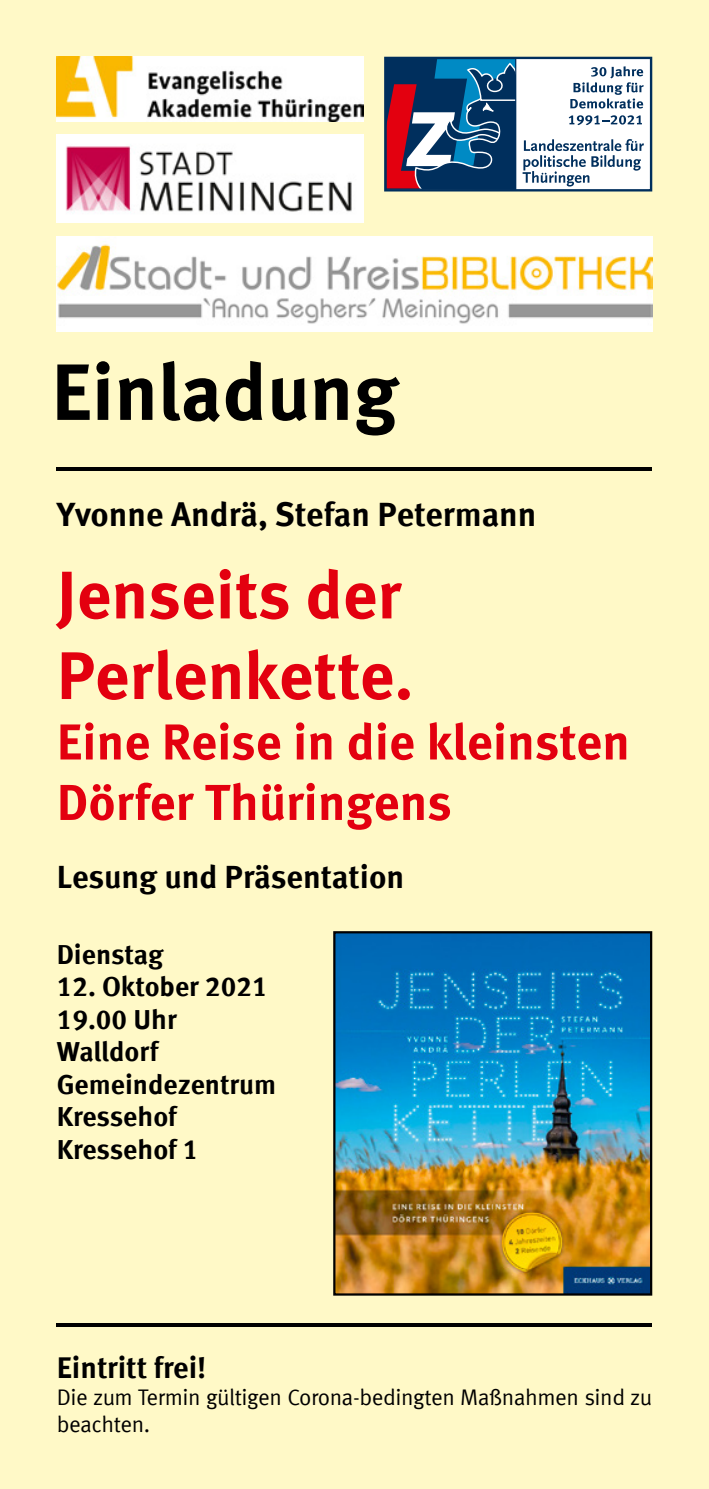
<style>
.page{position:relative;width:709px;height:1489px;background:#fff}
.page>*{position:absolute;margin:0;border:0;box-sizing:border-box;transform-origin:0 0}
.t1{font:700 79.75px "Meta Offc Pro";color:#000}
.t2{font:700 67.25px/80.5px "Meta Offc Pro";color:#e3000f}
.t3{font:700 50.25px/60.5px "Meta Offc Pro";color:#e3000f}
.t4{font:700 33.75px "Meta Offc Pro";color:#000}
.t5{font:700 32.25px "Meta Offc Pro";color:#000}
.t6{font:700 30px "Meta Offc Pro";color:#000}
.t7{font:700 27.5px/32.5px "Meta Offc Pro";color:#000}
.t8{font:22.5px/27px "Meta Offc Pro Norm";letter-spacing:-.02em;color:#000}
</style>
<div class="page">
<div style="left:0;top:0;width:709px;height:1488px;background:#fff9c7"></div>
<hr style="left:57px;top:1323px;width:595px;height:4px;background:#000">
<img style="left:336px;top:934px;width:313px;height:358px">
<div style="left:333px;top:931px;width:319px;height:364px;border:2px solid #000"></div>
<img style="left:57px;top:57px;width:306px;height:64px">
<img style="left:57px;top:135px;width:306px;height:88px">
<div style="left:384px;top:57px;width:268px;height:134px;border:2px solid #002f5d"></div>
<svg style="left:386px;top:59px;width:258px;height:130px;background:#8b97ad"></svg>
<hr style="left:57px;top:467px;width:595px;height:3px;background:#000">
<img style="left:57px;top:236px;width:595px;height:95px">
<h1 class="t1" style="left:51px;top:330px;width:348px">Einladung</h1>
<p class="t4" style="left:57px;top:487px;width:481px">Yvonne Andrä, Stefan Petermann</p>
<h2 class="t2" style="left:57px;top:550px;width:358px">Jenseits der<br>Perlenkette.</h2>
<h3 class="t3" style="left:57px;top:708px;width:575px">Eine Reise in die kleinsten<br>Dörfer Thüringens</h3>
<p class="t5" style="left:57px;top:851px;width:349px">Lesung und Präsentation</p>
<p class="t7" style="left:57px;top:935px;width:108px">Dienstag</p>
<p class="t7" style="left:57px;top:968px;width:221px">12. Oktober 2021<br>19.00 Uhr<br>Walldorf<br>Gemeindezentrum<br>Kressehof<br>Kressehof 1</p>
<p class="t6" style="left:57px;top:1344px;width:151px">Eintritt frei!</p>
<p class="t8" style="left:57px;top:1382px;width:597px">Die zum Termin gültigen Corona-bedingten Maßnahmen sind zu beachten.</p>
</div>
